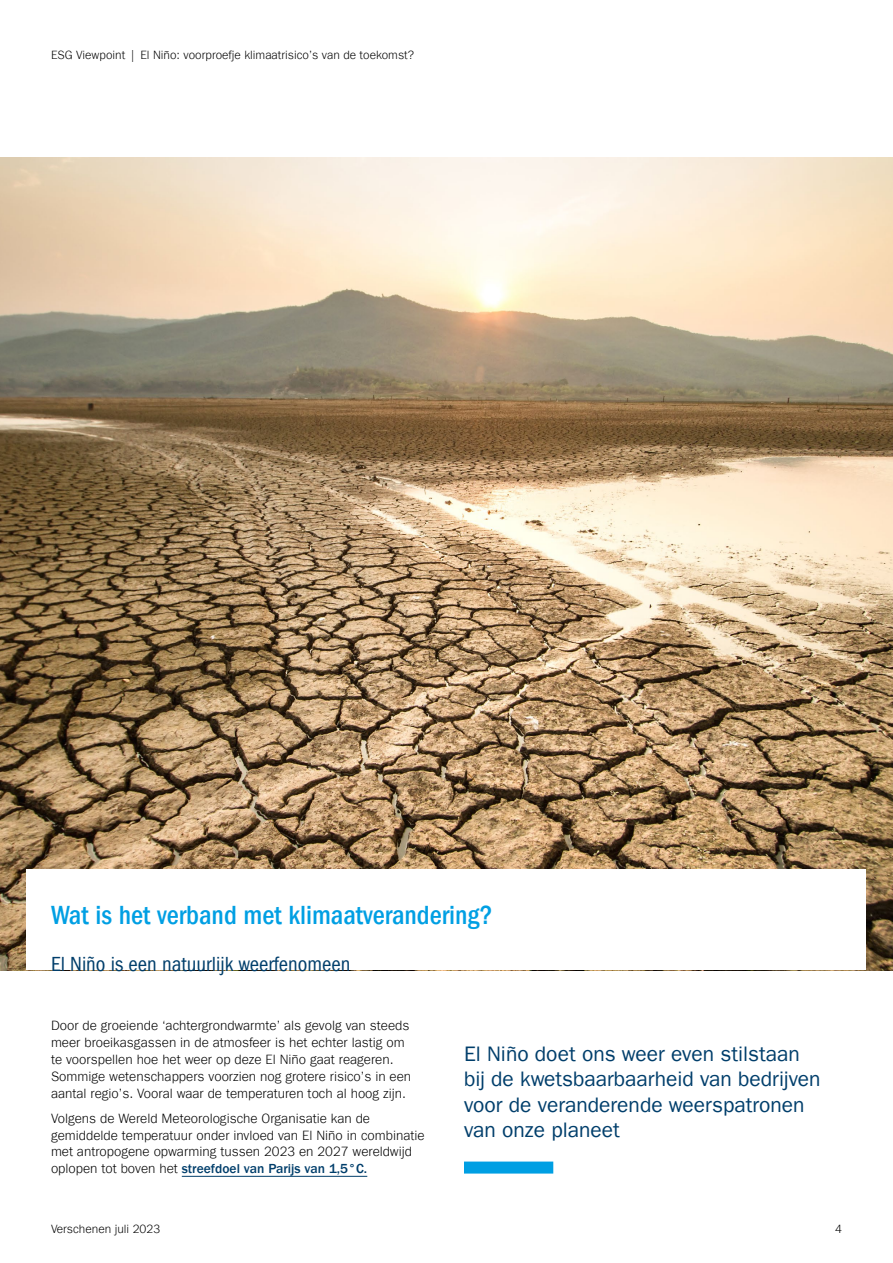
<style>
.page{position:relative;width:893px;height:1263px;background:#fff}
.page>*{position:absolute;margin:0;border:0;box-sizing:border-box;transform-origin:0 0}
.t1{font:500 condensed 27px "ITC Frank Gofor Ameriprise";color:#009fe3}
.t2{font:21px/25.5px "ITC Frank Gofor Ameriprise";color:#003e6b}
.t3{font:condensed 21px "ITC Frank Gofor Ameriprise";color:#003e6b}
.t4{font:300 13.5px/16.8px "ITC Frank Gofor Ameriprise";color:#000}
.t5{font:300 12px "ITC Frank Gofor Ameriprise";color:#000}
.s1{font-weight:500;color:#003e6b}
</style>
<div class="page">
<img style="left:0;top:157px;width:893px;height:813px">
<div style="left:27px;top:870px;width:839px;height:100px;background:#fff"></div>
<hr style="left:182px;top:1176px;width:185px;height:1px;background:#003e6b">
<div style="left:464px;top:1161px;width:89px;height:12px;background:#009fe3"></div>
<p class="t5" style="left:51px;top:48px;width:365px">ESG Viewpoint | El Niño: voorproefje klimaatrisico’s van de toekomst?</p>
<h1 class="t1" style="left:51px;top:900px;width:443px">Wat is het verband met klimaatverandering?</h1>
<h2 class="t3" style="left:51px;top:952px;width:301px">El Niño is een natuurlijk weerfenomeen</h2>
<p class="t4" style="left:51px;top:1017px;width:362px">Door de groeiende ‘achtergrondwarmte’ als gevolg van steeds meer broeikasgassen in de atmosfeer is het echter lastig om te voorspellen hoe het weer op deze El Niño gaat reageren.<br>Sommige wetenschappers voorzien nog grotere risico’s in een aantal regio’s. Vooral waar de temperaturen toch al hoog zijn.</p>
<p class="t4" style="left:51px;top:1110px;width:375px">Volgens de Wereld Meteorologische Organisatie kan de gemiddelde temperatuur onder invloed van El Niño in combinatie met antropogene opwarming tussen 2023 en 2027 wereldwijd oplopen tot boven het <span class="s1">streefdoel van Parijs van 1,5°C.</span></p>
<h2 class="t2" style="left:464px;top:1041px;width:358px">El Niño doet ons weer even stilstaan bij de kwetsbaarbaarheid van bedrijven voor de veranderende weerspatronen van onze planeet</h2>
<p class="t5" style="left:51px;top:1222px;width:111px">Verschenen juli 2023</p>
<p class="t5" style="left:835px;top:1222px;width:8px">4</p>
</div>
